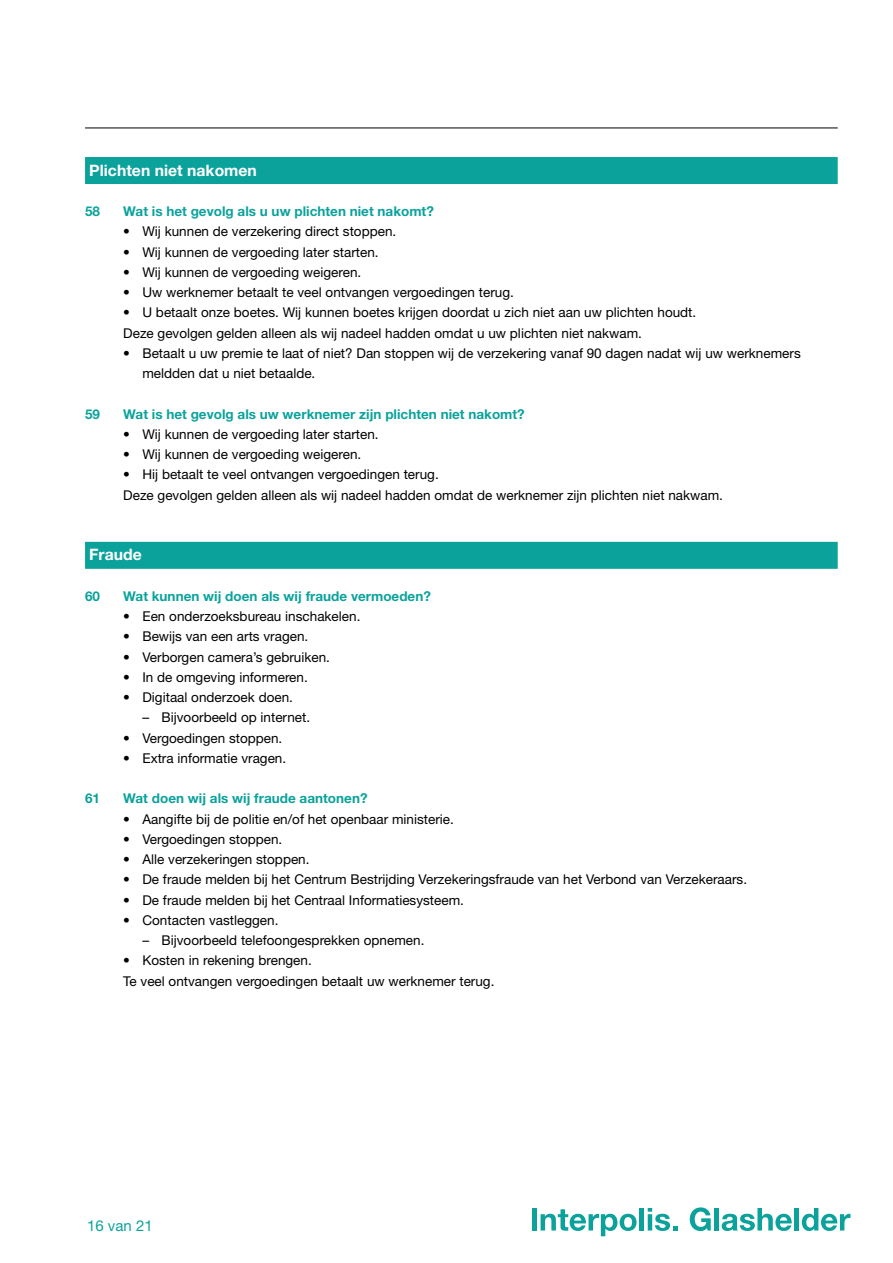
<style>
.page{position:relative;width:893px;height:1263px;background:#fff}
.page>*{position:absolute;margin:0;border:0;box-sizing:border-box;transform-origin:0 0}
.t1{font:700 15.75px "Helvetica Neue LT Std";color:#fff}
.t2{font:15px "Helvetica Neue LT Std";color:#0ba29c}
.t3{font:13.5px/20.2px "Helvetica Neue LT Std";color:#000}
.t4{font:700 13.5px "Helvetica Neue LT Std";color:#0ba29c}
</style>
<div class="page">
<hr style="left:85px;top:128px;width:753px;height:1px;background:#000">
<div style="left:532px;top:1208px;width:5px;height:22px;background:#0ba29c"></div>
<svg style="left:541px;top:1209px;width:95px;height:27px"></svg>
<hr style="left:640px;top:1208px;width:4px;height:22px;background:#0ba29c">
<svg style="left:648px;top:1208px;width:30px;height:23px"></svg>
<svg style="left:690px;top:1207px;width:21px;height:24px"></svg>
<div style="left:714px;top:1208px;width:5px;height:22px;background:#0ba29c"></div>
<svg style="left:722px;top:1208px;width:70px;height:23px"></svg>
<div style="left:794px;top:1208px;width:5px;height:22px;background:#0ba29c"></div>
<svg style="left:802px;top:1208px;width:48px;height:23px"></svg>
<div style="left:85px;top:157px;width:753px;height:27px;background:#0ba29c"></div>
<div style="left:85px;top:542px;width:753px;height:27px;background:#0ba29c"></div>
<p class="t1" style="left:89px;top:160px;width:169px">Plichten niet nakomen</p>
<p class="t4" style="left:85px;top:203px;width:17px">58</p>
<p class="t4" style="left:123px;top:203px;width:312px">Wat is het gevolg als u uw plichten niet nakomt?</p>
<p class="t3" style="left:123px;top:221px;width:274px">• Wij kunnen de verzekering direct stoppen.</p>
<p class="t3" style="left:123px;top:241px;width:257px">• Wij kunnen de vergoeding later starten.</p>
<p class="t3" style="left:123px;top:262px;width:239px">• Wij kunnen de vergoeding weigeren.</p>
<p class="t3" style="left:123px;top:282px;width:392px">• Uw werknemer betaalt te veel ontvangen vergoedingen terug.</p>
<p class="t3" style="left:123px;top:302px;width:574px">• U betaalt onze boetes. Wij kunnen boetes krijgen doordat u zich niet aan uw plichten houdt.<br>Deze gevolgen gelden alleen als wij nadeel hadden omdat u uw plichten niet nakwam.</p>
<p class="t3" style="left:142px;top:343px;width:660px;text-indent:-19px">• Betaalt u uw premie te laat of niet? Dan stoppen wij de verzekering vanaf 90 dagen nadat wij uw werknemers meldden dat u niet betaalde.</p>
<p class="t4" style="left:85px;top:405px;width:17px">59</p>
<p class="t4" style="left:123px;top:405px;width:403px">Wat is het gevolg als uw werknemer zijn plichten niet nakomt?</p>
<p class="t3" style="left:123px;top:424px;width:257px">• Wij kunnen de vergoeding later starten.</p>
<p class="t3" style="left:123px;top:444px;width:239px">• Wij kunnen de vergoeding weigeren.</p>
<p class="t3" style="left:123px;top:464px;width:601px">• Hij betaalt te veel ontvangen vergoedingen terug.<br>Deze gevolgen gelden alleen als wij nadeel hadden omdat de werknemer zijn plichten niet nakwam.</p>
<p class="t1" style="left:89px;top:545px;width:54px">Fraude</p>
<p class="t4" style="left:85px;top:588px;width:17px">60</p>
<p class="t4" style="left:123px;top:588px;width:309px">Wat kunnen wij doen als wij fraude vermoeden?</p>
<p class="t3" style="left:123px;top:606px;width:239px">• Een onderzoeksbureau inschakelen.</p>
<p class="t3" style="left:123px;top:626px;width:186px">• Bewijs van een arts vragen.</p>
<p class="t3" style="left:123px;top:646px;width:208px">• Verborgen camera’s gebruiken.</p>
<p class="t3" style="left:123px;top:667px;width:186px">• In de omgeving informeren.</p>
<p class="t3" style="left:123px;top:687px;width:171px">• Digitaal onderzoek doen.</p>
<p class="t3" style="left:142px;top:707px;width:169px">– Bijvoorbeeld op internet.</p>
<p class="t3" style="left:123px;top:727px;width:161px">• Vergoedingen stoppen.</p>
<p class="t3" style="left:123px;top:748px;width:164px">• Extra informatie vragen.</p>
<p class="t4" style="left:85px;top:790px;width:17px">61</p>
<p class="t4" style="left:123px;top:790px;width:246px">Wat doen wij als wij fraude aantonen?</p>
<p class="t3" style="left:123px;top:808px;width:332px">• Aangifte bij de politie en/of het openbaar ministerie.</p>
<p class="t3" style="left:123px;top:829px;width:161px">• Vergoedingen stoppen.</p>
<p class="t3" style="left:123px;top:849px;width:188px">• Alle verzekeringen stoppen.</p>
<p class="t3" style="left:123px;top:869px;width:625px">• De fraude melden bij het Centrum Bestrijding Verzekeringsfraude van het Verbond van Verzekeraars.</p>
<p class="t3" style="left:123px;top:889px;width:342px">• De fraude melden bij het Centraal Informatiesysteem.</p>
<p class="t3" style="left:123px;top:910px;width:157px">• Contacten vastleggen.</p>
<p class="t3" style="left:142px;top:930px;width:283px">– Bijvoorbeeld telefoongesprekken opnemen.</p>
<p class="t3" style="left:123px;top:950px;width:373px">• Kosten in rekening brengen.<br>Te veel ontvangen vergoedingen betaalt uw werknemer terug.</p>
<p class="t2" style="left:87px;top:1216px;width:67px">16 van 21</p>
</div>
